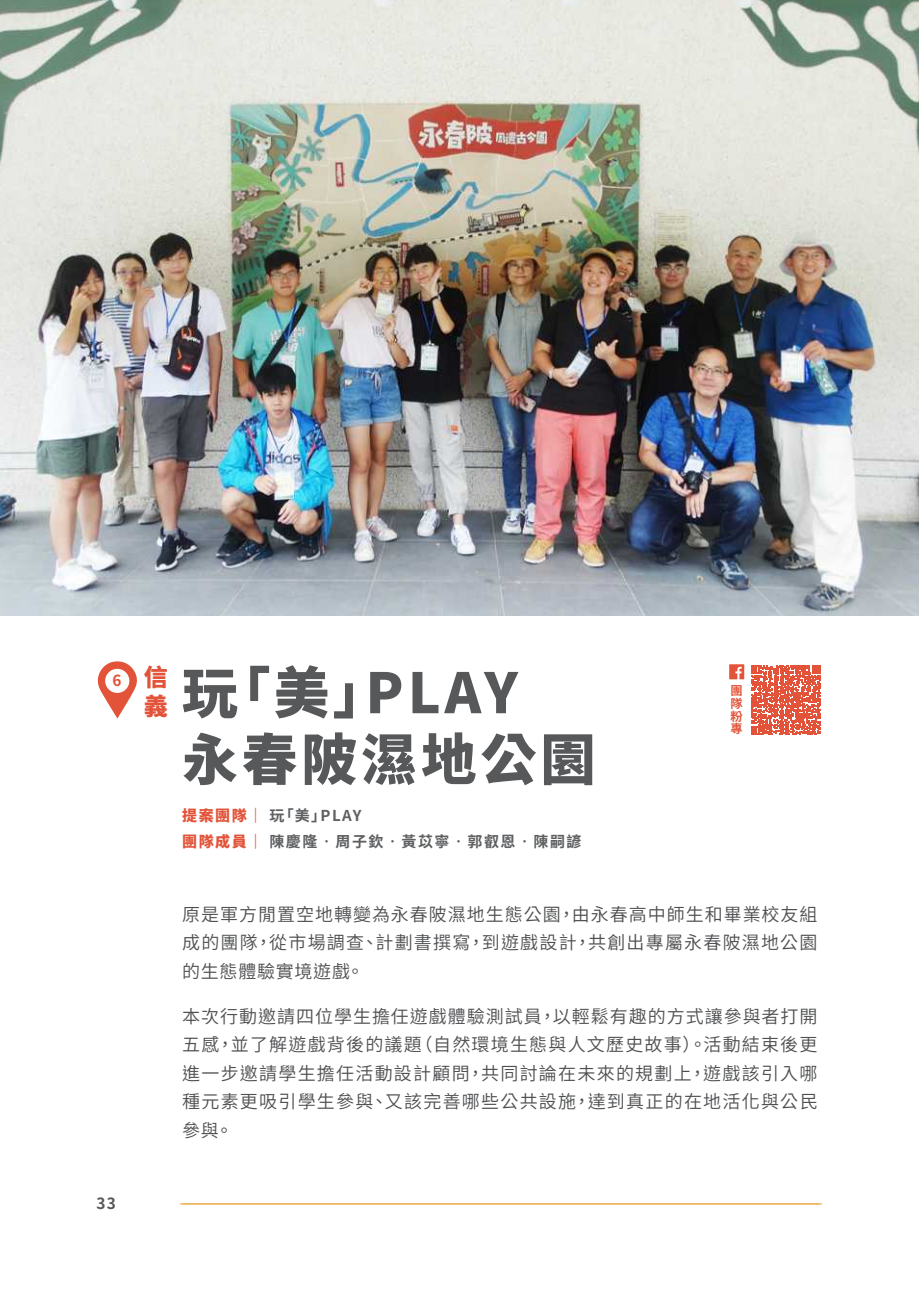
<style>
.page{position:relative;width:919px;height:1289px;background:#fff}
.page>*{position:absolute;margin:0;border:0;box-sizing:border-box;transform-origin:0 0}
.t1{font:900 55.5px/66.6px "Noto Sans CJ Ktc";letter-spacing:.075em;color:#57585a}
.t2{font:900 24px/29px "Noto Sans CJ Ktc";color:#e25339}
.t3{font:600 18px/28.5px "Noto Sans CJ Ktc";letter-spacing:.065em;color:#4e4f51;text-align:justify}
.t4{font:700 15.45px "Noto Sans CJ Ktc";color:#57585a}
.t5{font:700 15.3px "Noto Sans CJ Ktc";color:#e25339}
.t6{font:700 15px/25.5px "Noto Sans CJ Ktc";letter-spacing:.1em;color:#5d5f61}
.t7{font:700 12.15px/12.8px "Noto Sans CJ Ktc";color:#e25339;text-align:justify}
.s1{font-weight:900;color:#e25339}
</style>
<div class="page">
<img style="left:0;top:0;width:918px;height:615px">
<svg style="left:97px;top:661px;width:40px;height:57px"></svg>
<hr style="left:182px;top:1203px;width:640px;height:1px;background:#ebaa43">
<svg style="left:751px;top:665px;width:69px;height:70px"></svg>
<svg style="left:729px;top:664px;width:15px;height:15px"></svg>
<hr style="left:180px;top:1203px;width:639px;height:1px;background:#ebaa43">
<p class="t5" style="left:113px;top:671px;width:11px">6</p>
<h2 class="t2" style="left:144px;top:663px;width:25px">信義</h2>
<h1 class="t1" style="left:182px;top:660px;width:415px">玩「美」PLAY<br>永春陂濕地公園</h1>
<p class="t6" style="left:182px;top:803px;width:401px"><span class="s1">提案團隊｜</span>玩「美」PLAY<br><span class="s1">團隊成員｜</span>陳慶隆•周子欽•黃苡寧•郭叡恩•陳嗣諺</p>
<p class="t7" style="left:730px;top:684px;width:14px">團隊粉專</p>
<p class="t3" style="left:182px;top:900px;width:637px">原是軍方閒置空地轉變為永春陂濕地生態公園，由永春高中師生和畢業校友組成的團隊，從市場調查、計劃書撰寫，到遊戲設計，共創出專屬永春陂濕地公園的生態體驗實境遊戲。</p>
<p class="t3" style="left:182px;top:1002px;width:637px">本次行動邀請四位學生擔任遊戲體驗測試員，以輕鬆有趣的方式讓參與者打開五感，並了解遊戲背後的議題（自然環境生態與人文歷史故事）。活動結束後更進一步邀請學生擔任活動設計顧問，共同討論在未來的規劃上，遊戲該引入哪種元素更吸引學生參與、又該完善哪些公共設施，達到真正的在地活化與公民參與。</p>
<p class="t4" style="left:96px;top:1194px;width:21px">33</p>
</div>
